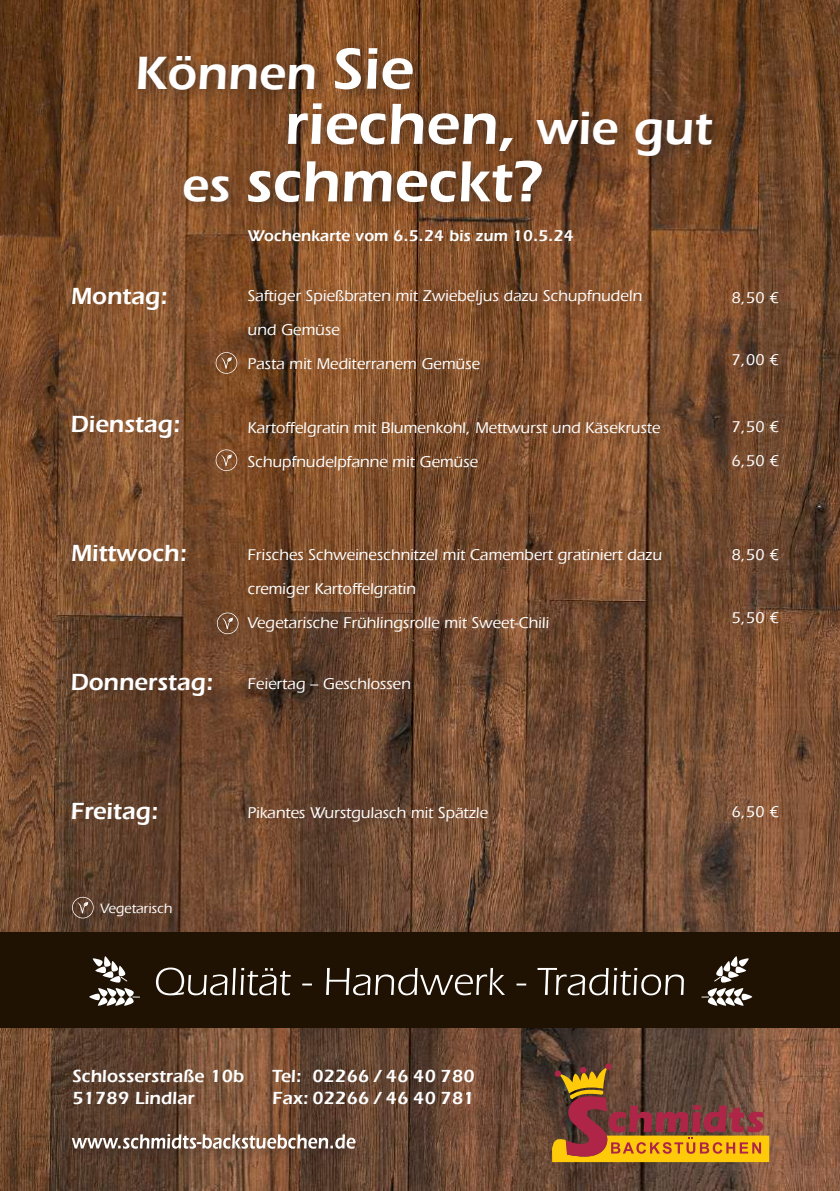
<style>
.page{position:relative;width:840px;height:1191px;background:#fff}
.page>*{position:absolute;margin:0;border:0;box-sizing:border-box;transform-origin:0 0}
.t1{font:600 60px/57.4px "ITC Eras Std";color:#fff}
.t2{font:600 48px "ITC Eras Std";color:#fff}
.t3{font:600 24px "ITC Eras Std";color:#fff}
.t4{font:600 18px/21.6px "ITC Eras Std";color:#fff}
.t5{font:500 16px/34px "ITC Eras Std";color:#fff}
.t6{font:600 16px "ITC Eras Std";color:#fff}
.t7{font:500 14px "ITC Eras Std";color:#fff}
.s1{font-size:60px}
.s2{font-size:48px}
</style>
<div class="page">
<img style="left:0;top:0;width:839px;height:1191px">
<div style="left:131px;top:39px;width:298px;height:66px;background:#231f20;opacity:.5"></div>
<div style="left:280px;top:94px;width:448px;height:77px;background:#231f20;opacity:.5"></div>
<div style="left:177px;top:151px;width:381px;height:67px;background:#231f20;opacity:.5"></div>
<div style="left:69px;top:1133px;width:295px;height:26px;background:#231f20;opacity:.3"></div>
<svg style="left:72px;top:1134px;width:283px;height:14px"></svg>
<div style="left:0;top:932px;width:839px;height:96px;background:#201203"></div>
<svg style="left:89px;top:956px;width:51px;height:50px"></svg>
<svg style="left:701px;top:956px;width:50px;height:50px"></svg>
<svg style="left:156px;top:967px;width:527px;height:28px"></svg>
<svg style="left:604px;top:1063px;width:7px;height:7px"></svg>
<svg style="left:551px;top:1068px;width:217px;height:94px;background:#955d30"></svg>
<svg style="left:215px;top:449px;width:22px;height:22px"></svg>
<svg style="left:72px;top:897px;width:22px;height:21px"></svg>
<svg style="left:217px;top:612px;width:21px;height:22px"></svg>
<svg style="left:215px;top:352px;width:22px;height:22px"></svg>
<h2 class="t2" style="left:135px;top:45px;width:279px">Können <span class="s1">Sie</span></h2>
<h1 class="t1" style="left:181px;top:95px;width:531px;text-indent:102px">riechen, <span class="s2">wie gut es</span> schmeckt?</h1>
<h3 class="t3" style="left:71px;top:282px;width:98px">Montag:</h3>
<h3 class="t3" style="left:70px;top:410px;width:111px">Dienstag:</h3>
<p class="t6" style="left:247px;top:227px;width:327px">Wochenkarte vom 6.5.24 bis zum 10.5.24</p>
<p class="t5" style="left:247px;top:279px;width:396px">Saftiger Spießbraten mit Zwiebeljus dazu Schupfnudeln und Gemüse<br>Pasta mit Mediterranem Gemüse</p>
<p class="t5" style="left:247px;top:411px;width:414px">Kartoffelgratin mit Blumenkohl, Mettwurst und Käsekruste<br>Schupfnudelpfanne mit Gemüse</p>
<p class="t5" style="left:731px;top:280px;width:48px">8,50 €</p>
<p class="t5" style="left:731px;top:343px;width:48px">7,00 €</p>
<p class="t5" style="left:731px;top:410px;width:48px">7,50 €<br>6,50 €</p>
<h3 class="t3" style="left:71px;top:539px;width:118px">Mittwoch:</h3>
<h3 class="t3" style="left:70px;top:668px;width:144px">Donnerstag:</h3>
<p class="t5" style="left:247px;top:538px;width:415px">Frisches Schweineschnitzel mit Camembert gratiniert dazu cremiger Kartoffelgratin<br>Vegetarische Frühlingsrolle mit Sweet-Chili</p>
<p class="t5" style="left:247px;top:667px;width:165px">Feiertag – Geschlossen</p>
<p class="t5" style="left:731px;top:538px;width:48px">8,50 €</p>
<p class="t5" style="left:731px;top:601px;width:48px">5,50 €</p>
<h3 class="t3" style="left:70px;top:797px;width:89px">Freitag:</h3>
<p class="t7" style="left:100px;top:900px;width:74px">Vegetarisch</p>
<p class="t5" style="left:247px;top:796px;width:242px">Pikantes Wurstgulasch mit Spätzle</p>
<p class="t5" style="left:731px;top:795px;width:48px">6,50 €</p>
<p class="t4" style="left:72px;top:1065px;width:173px">Schlosserstraße 10b<br>51789 Lindlar</p>
<p class="t4" style="left:272px;top:1065px;width:204px">Tel: 02266 / 46 40 780<br>Fax: 02266 / 46 40 781</p>
</div>
